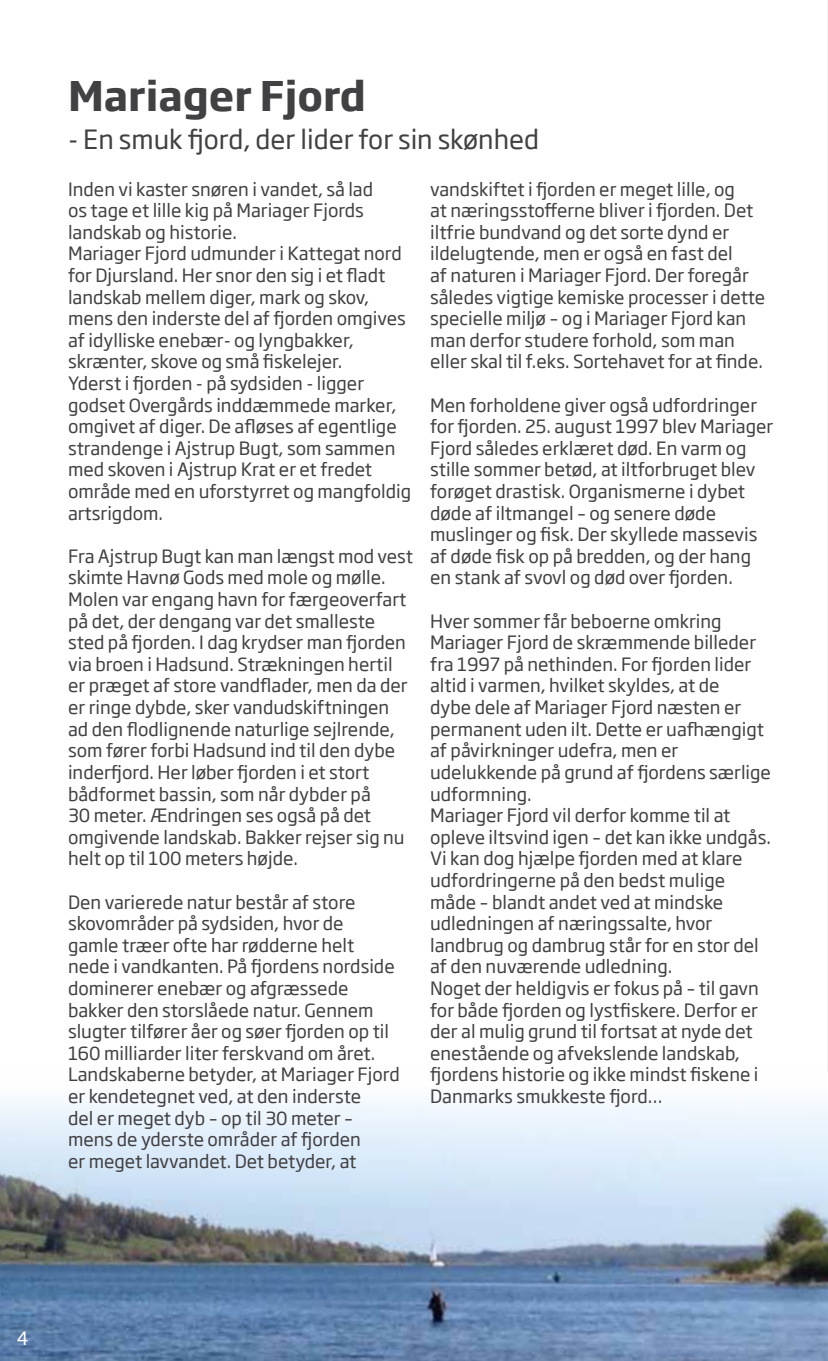
<style>
.page{position:relative;width:828px;height:1361px;background:#fff}
.page>*{position:absolute;margin:0;border:0;box-sizing:border-box;transform-origin:0 0}
.t1{font:700 40px "Soho Gothic Std";color:#414042}
.t2{font:26px "Soho Gothic Std";color:#414042}
.t3{font:18px/21.6px "Soho Gothic Std";color:#414042}
.t4{font:18px "Soho Gothic Std";color:#fff}
</style>
<div class="page">
<hr style="left:827px;top:0;width:1px;height:1071px;background:#f1f1f2">
<img style="left:0;top:1071px;width:828px;height:290px">
<h1 class="t1" style="left:68px;top:70px;width:299px">Mariager Fjord</h1>
<h2 class="t2" style="left:68px;top:123px;width:473px">- En smuk fjord, der lider for sin skønhed</h2>
<p class="t3" style="left:68px;top:178px;width:344px">Inden vi kaster snøren i vandet, så lad<br>os tage et lille kig på Mariager Fjords landskab og historie.<br>Mariager Fjord udmunder i Kattegat nord for Djursland. Her snor den sig i et fladt landskab mellem diger, mark og skov, mens den inderste del af fjorden omgives af idylliske enebær- og lyngbakker, skrænter, skove og små fiskelejer.<br>Yderst i fjorden - på sydsiden - ligger godset Overgårds inddæmmede marker, omgivet af diger. De afløses af egentlige strandenge i Ajstrup Bugt, som sammen med skoven i Ajstrup Krat er et fredet område med en uforstyrret og mangfoldig artsrigdom.</p>
<p class="t3" style="left:68px;top:546px;width:346px">Fra Ajstrup Bugt kan man længst mod vest skimte Havnø Gods med mole og mølle.<br>Molen var engang havn for færgeoverfart på det, der dengang var det smalleste sted på fjorden. I dag krydser man fjorden via broen i Hadsund. Strækningen hertil er præget af store vandflader, men da der er ringe dybde, sker vandudskiftningen ad den flodlignende naturlige sejlrende, som fører forbi Hadsund ind til den dybe inderfjord. Her løber fjorden i et stort bådformet bassin, som når dybder på<br>30 meter. Ændringen ses også på det omgivende landskab. Bakker rejser sig nu helt op til 100 meters højde.</p>
<p class="t3" style="left:68px;top:891px;width:333px">Den varierede natur består af store skovområder på sydsiden, hvor de<br>gamle træer ofte har rødderne helt nede i vandkanten. På fjordens nordside dominerer enebær og afgræssede bakker den storslåede natur. Gennem slugter tilfører åer og søer fjorden op til 160 milliarder liter ferskvand om året.<br>Landskaberne betyder, at Mariager Fjord er kendetegnet ved, at den inderste<br>del er meget dyb – op til 30 meter – mens de yderste områder af fjorden<br>er meget lavvandet. Det betyder, at</p>
<p class="t3" style="left:430px;top:178px;width:337px">vandskiftet i fjorden er meget lille, og<br>at næringsstofferne bliver i fjorden. Det iltfrie bundvand og det sorte dynd er ildelugtende, men er også en fast del<br>af naturen i Mariager Fjord. Der foregår således vigtige kemiske processer i dette specielle miljø – og i Mariager Fjord kan man derfor studere forhold, som man eller skal til f.eks. Sortehavet for at finde.</p>
<p class="t3" style="left:430px;top:394px;width:345px">Men forholdene giver også udfordringer for fjorden. 25. august 1997 blev Mariager Fjord således erklæret død. En varm og stille sommer betød, at iltforbruget blev forøget drastisk. Organismerne i dybet døde af iltmangel – og senere døde muslinger og fisk. Der skyllede massevis af døde fisk op på bredden, og der hang en stank af svovl og død over fjorden.</p>
<p class="t3" style="left:430px;top:610px;width:342px">Hver sommer får beboerne omkring Mariager Fjord de skræmmende billeder fra 1997 på nethinden. For fjorden lider altid i varmen, hvilket skyldes, at de<br>dybe dele af Mariager Fjord næsten er permanent uden ilt. Dette er uafhængigt af påvirkninger udefra, men er udelukkende på grund af fjordens særlige udformning.<br>Mariager Fjord vil derfor komme til at opleve iltsvind igen – det kan ikke undgås.<br>Vi kan dog hjælpe fjorden med at klare udfordringerne på den bedst mulige måde – blandt andet ved at mindske udledningen af næringssalte, hvor landbrug og dambrug står for en stor del af den nuværende udledning.<br>Noget der heldigvis er fokus på – til gavn for både fjorden og lystfiskere. Derfor er der al mulig grund til fortsat at nyde det enestående og afvekslende landskab, fjordens historie og ikke mindst fiskene i Danmarks smukkeste fjord…</p>
<p class="t4" style="left:17px;top:1327px;width:13px">4</p>
</div>
